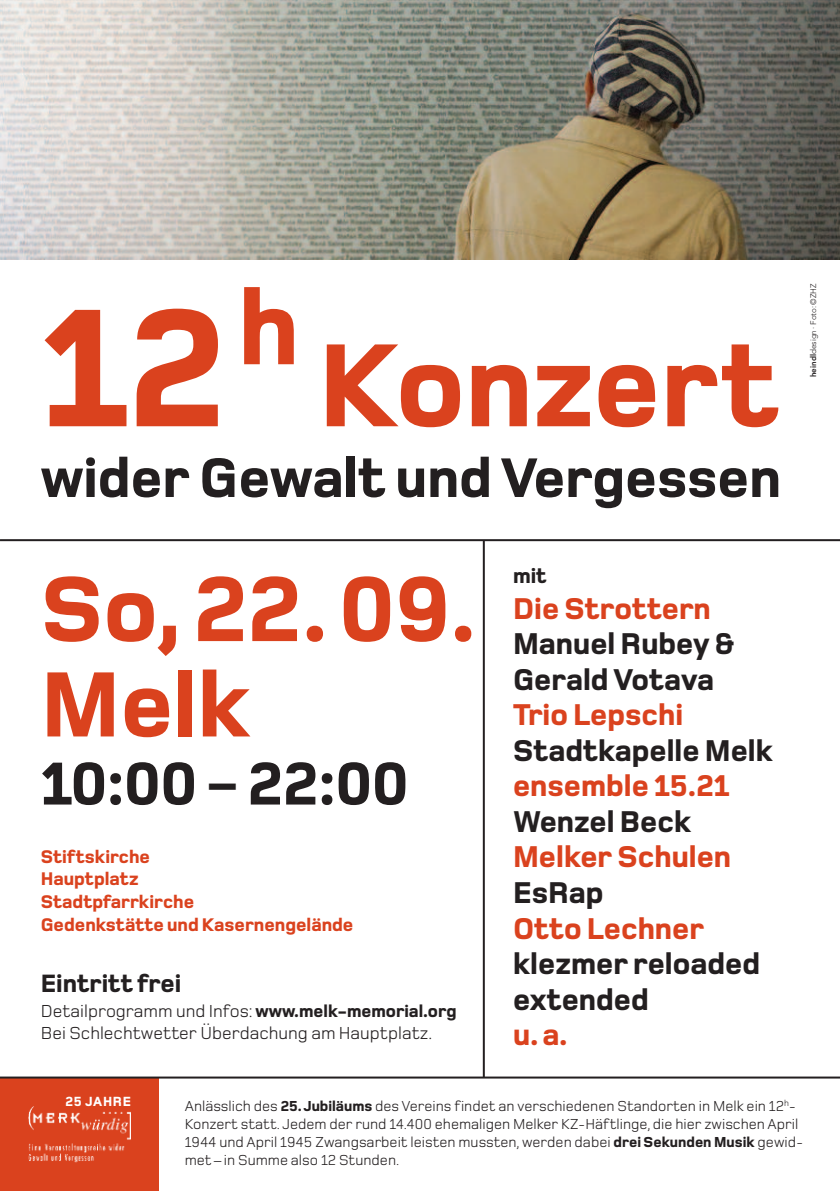
<style>
.page{position:relative;width:840px;height:1191px;background:#fff}
.page>*{position:absolute;margin:0;border:0;box-sizing:border-box;transform-origin:0 0}
.t1{font:800 174.4px "Foundry Monoline";color:#da421e}
.t2{font:800 122.6px "Foundry Monoline";color:#da421e}
.t3{font:800 96px/95.4px "Foundry Monoline";color:#da421e}
.t4{font:800 62.8px "Foundry Monoline";color:#231f20}
.t5{font:800 57.8px "Foundry Monoline";color:#231f20}
.t6{font:800 31.2px/35.6px "Foundry Monoline";color:#231f20}
.t7{font:800 31.2px "Foundry Monoline";color:#da421e}
.t8{font:800 26px "Foundry Monoline";color:#231f20}
.t9{font:800 22px "Foundry Monoline";color:#231f20}
.t10{font:800 19px/22.8px "Foundry Monoline";color:#da421e}
.t11{font:18px/21.6px "Foundry Monoline";color:#231f20}
.t12{font:15px/18px "Foundry Monoline";color:#231f20}
.t13{font:800 13.8px "Foundry Monoline";letter-spacing:.05em;color:#fff}
.t14{font:300 8px "Avenir";color:#231f20}
.s1{font-weight:800}
.s2{font-size:49.8px}
</style>
<div class="page">
<img style="left:0;top:0;width:838px;height:259px">
<div style="left:0;top:1077px;width:158px;height:114px;background:#da421e"></div>
<img style="left:28px;top:1106px;width:102px;height:56px">
<hr style="left:482px;top:540px;width:2px;height:537px;background:#231f20">
<hr style="left:0;top:539px;width:839px;height:2px;background:#231f20">
<hr style="left:0;top:1076px;width:839px;height:2px;background:#231f20">
<h1 class="t1" style="left:41px;top:305px;width:260px">12<sup>h</sup></h1>
<h2 class="t2" style="left:318px;top:341px;width:462px">Konzert</h2>
<h3 class="t5" style="left:41px;top:457px;width:741px">wider Gewalt undVergessen</h3>
<p class="t14" style="left:808px;top:377px;width:95px;rotate:-90deg"><span class="s1">heindl</span>design · Foto: ©ZHZ</p>
<h3 class="t3" style="left:41px;top:569px;width:436px">So,22.09.<br>Melk</h3>
<h3 class="t4" style="left:41px;top:760px;width:369px">10:00 <span class="s2">–</span> 22:00</h3>
<p class="t10" style="left:41px;top:846px;width:314px">Stiftskirche<br>Hauptplatz<br>Stadtpfarrkirche<br>Gedenkstätte und Kasernengelände</p>
<h3 class="t8" style="left:41px;top:973px;width:142px">Eintritt frei</h3>
<p class="t11" style="left:41px;top:1002px;width:417px">Detailprogramm und Infos: <span class="s1">www.melk-memorial.org<br></span>Bei Schlechtwetter Überdachung am Hauptplatz.</p>
<h3 class="t9" style="left:512px;top:568px;width:35px">mit</h3>
<h3 class="t7" style="left:512px;top:597px;width:199px">Die Strottern</h3>
<h3 class="t6" style="left:512px;top:628px;width:223px">Manuel Rubey &amp;<br>GeraldVotava</h3>
<h3 class="t7" style="left:512px;top:703px;width:171px">Trio Lepschi</h3>
<h3 class="t6" style="left:512px;top:735px;width:261px">Stadtkapelle Melk</h3>
<h3 class="t7" style="left:512px;top:774px;width:218px">ensemble 15.21</h3>
<h3 class="t6" style="left:512px;top:806px;width:180px">Wenzel Beck</h3>
<h3 class="t7" style="left:512px;top:845px;width:219px">Melker Schulen</h3>
<h3 class="t6" style="left:512px;top:877px;width:92px">EsRap</h3>
<h3 class="t7" style="left:512px;top:916px;width:192px">Otto Lechner</h3>
<h3 class="t6" style="left:512px;top:948px;width:248px">klezmer reloaded extended</h3>
<h3 class="t7" style="left:512px;top:1023px;width:56px">u.a.</h3>
<p class="t13" style="left:65px;top:1096px;width:67px">25 JAHRE</p>
<p class="t12" style="left:185px;top:1098px;width:619px">Anlässlich des <span class="s1">25.Jubiläums</span> des Vereins findet an verschiedenen Standorten in Melk ein 12<sup>h</sup>-Konzert statt.Jedem der rund 14.400 ehemaligen Melker KZ-Häftlinge, die hier zwischen April 1944 und April 1945 Zwangsarbeit leisten mussten, werden dabei <span class="s1">drei Sekunden Musik</span> gewid&shy;met–in Summe also 12 Stunden.</p>
</div>
